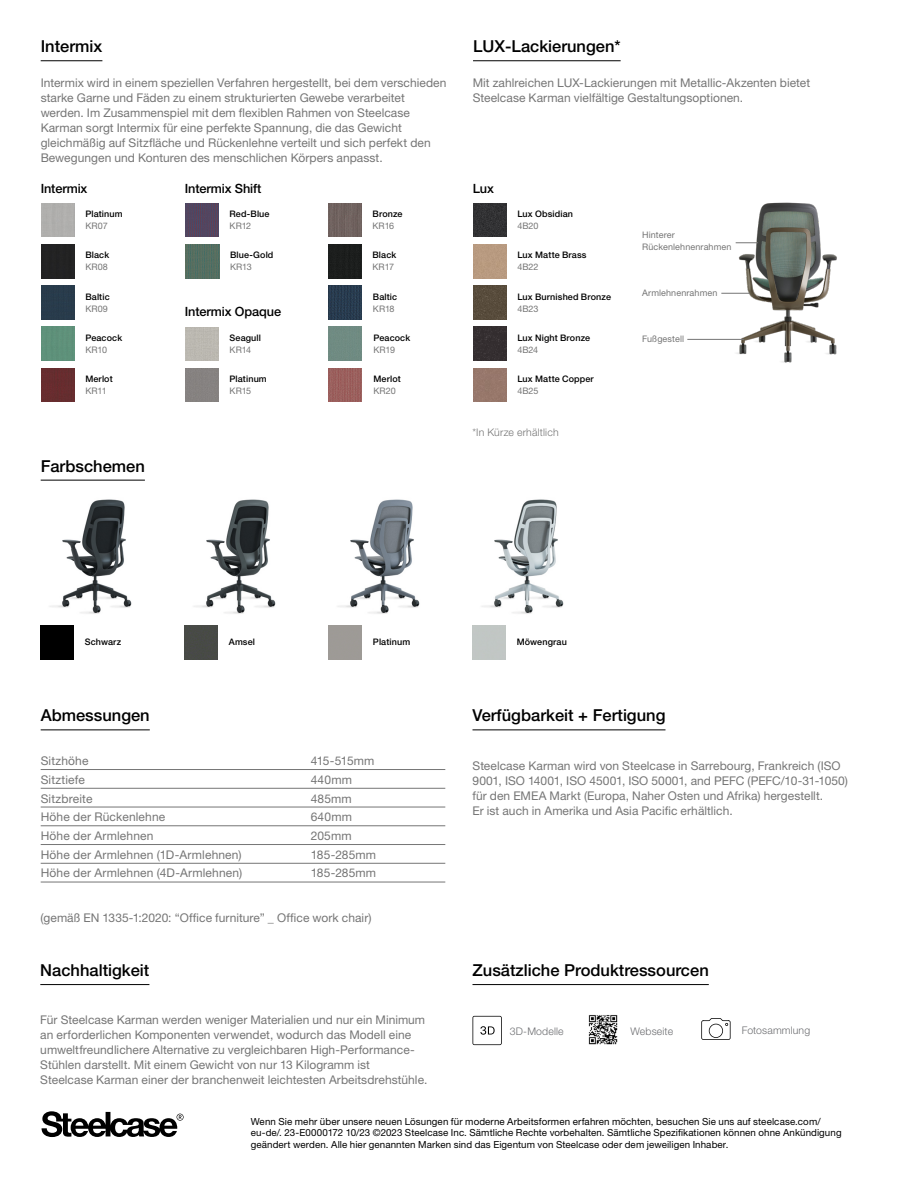
<style>
.page{position:relative;width:918px;height:1188px;background:#fff}
.page>*{position:absolute;margin:0;border:0;box-sizing:border-box;transform-origin:0 0}
.t1{font:500 16.5px "Helvetica Neue LT Pro";color:#000}
.t2{font:500 12.75px "Helvetica Neue LT Pro";letter-spacing:-.01em;color:#000}
.t3{font:12px/15px "Helvetica Neue LT Pro";letter-spacing:.005em;color:#757575}
.t4{font:12px "Helvetica Neue LT Pro";letter-spacing:-.045em;color:#757575}
.t5{font:300 10.5px "Helvetica Neue LT Pro";letter-spacing:.015em;color:#6d6e71}
.t6{font:300 10.5px "Helvetica Neue LT Pro";letter-spacing:.02em;color:#757575}
.t7{font:9.75px/11.2px "Helvetica Neue LT Pro";letter-spacing:.01em;color:#000}
.t8{font:500 9px "Helvetica Neue LT Pro";letter-spacing:.015em;color:#000}
.t9{font:9px/12px "Helvetica Neue LT Pro";letter-spacing:.01em;color:#757575}
</style>
<div class="page">
<img style="left:473px;top:368px;width:33px;height:34px">
<img style="left:473px;top:286px;width:33px;height:33px">
<img style="left:473px;top:203px;width:33px;height:34px">
<hr style="left:41px;top:60px;width:61px;height:1px;background:#000">
<hr style="left:473px;top:60px;width:148px;height:1px;background:#000">
<img style="left:473px;top:327px;width:33px;height:34px">
<img style="left:41px;top:286px;width:33px;height:33px">
<img style="left:41px;top:368px;width:33px;height:34px">
<img style="left:41px;top:244px;width:33px;height:34px">
<img style="left:40px;top:625px;width:34px;height:34px">
<img style="left:184px;top:625px;width:34px;height:34px">
<img style="left:185px;top:203px;width:34px;height:34px">
<img style="left:186px;top:244px;width:33px;height:34px">
<img style="left:41px;top:327px;width:33px;height:34px">
<img style="left:185px;top:327px;width:34px;height:34px">
<img style="left:328px;top:203px;width:34px;height:34px">
<img style="left:329px;top:286px;width:33px;height:33px">
<img style="left:329px;top:368px;width:33px;height:34px">
<img style="left:328px;top:244px;width:34px;height:34px">
<hr style="left:40px;top:984px;width:109px;height:1px;background:#000">
<hr style="left:472px;top:730px;width:193px;height:1px;background:#000">
<hr style="left:472px;top:984px;width:237px;height:1px;background:#000">
<svg style="left:701px;top:1018px;width:30px;height:22px"></svg>
<svg style="left:472px;top:1016px;width:30px;height:29px"></svg>
<svg style="left:41px;top:1111px;width:143px;height:26px"></svg>
<hr style="left:41px;top:730px;width:109px;height:1px;background:#000">
<hr style="left:41px;top:480px;width:104px;height:1px;background:#000">
<hr style="left:41px;top:769px;width:404px;height:1px;background:#757575">
<hr style="left:41px;top:788px;width:404px;height:1px;background:#757575">
<hr style="left:41px;top:807px;width:404px;height:1px;background:#757575">
<hr style="left:41px;top:826px;width:404px;height:1px;background:#757575">
<hr style="left:41px;top:844px;width:404px;height:1px;background:#757575">
<hr style="left:41px;top:863px;width:404px;height:1px;background:#757575">
<hr style="left:41px;top:882px;width:404px;height:1px;background:#757575">
<img style="left:50px;top:499px;width:82px;height:115px">
<img style="left:194px;top:499px;width:82px;height:115px">
<img style="left:338px;top:499px;width:82px;height:115px">
<img style="left:482px;top:499px;width:82px;height:115px">
<img style="left:725px;top:202px;width:112px;height:161px">
<svg style="left:736px;top:243px;width:22px;height:1px"></svg>
<svg style="left:721px;top:293px;width:29px;height:1px"></svg>
<hr style="left:687px;top:339px;width:57px;height:1px;background:#757575">
<img style="left:588px;top:1015px;width:30px;height:30px">
<h1 class="t1" style="left:41px;top:37px;width:63px">Intermix</h1>
<h1 class="t1" style="left:473px;top:37px;width:149px">LUX-Lackierungen*</h1>
<p class="t3" style="left:41px;top:75px;width:407px">Intermix wird in einem speziellen Verfahren hergestellt, bei dem verschieden starke Garne und Fäden zu einem strukturierten Gewebe verarbeitet werden. Im Zusammenspiel mit dem flexiblen Rahmen von Steelcase Karman sorgt Intermix für eine perfekte Spannung, die das Gewicht gleichmäßig auf Sitzfläche und Rückenlehne verteilt und sich perfekt den Bewegungen und Konturen des menschlichen Körpers anpasst.</p>
<p class="t3" style="left:473px;top:75px;width:339px">Mit zahlreichen LUX-Lackierungen mit Metallic-Akzenten bietet<br>Steelcase Karman vielfältige Gestaltungsoptionen.</p>
<p class="t2" style="left:185px;top:180px;width:78px">Intermix Shift</p>
<p class="t8" style="left:230px;top:209px;width:42px">Red-Blue</p>
<p class="t9" style="left:230px;top:220px;width:23px">KR12</p>
<p class="t8" style="left:230px;top:250px;width:45px">Blue-Gold</p>
<p class="t9" style="left:230px;top:261px;width:23px">KR13</p>
<p class="t2" style="left:185px;top:304px;width:98px">Intermix Opaque</p>
<p class="t8" style="left:230px;top:333px;width:33px">Seagull</p>
<p class="t9" style="left:230px;top:344px;width:23px">KR14</p>
<p class="t8" style="left:230px;top:374px;width:39px">Platinum</p>
<p class="t9" style="left:230px;top:385px;width:23px">KR15</p>
<p class="t2" style="left:41px;top:180px;width:48px">Intermix</p>
<p class="t2" style="left:473px;top:180px;width:23px">Lux</p>
<p class="t8" style="left:85px;top:209px;width:39px">Platinum</p>
<p class="t9" style="left:85px;top:220px;width:24px">KR07</p>
<p class="t8" style="left:372px;top:209px;width:32px">Bronze</p>
<p class="t9" style="left:372px;top:220px;width:23px">KR16</p>
<p class="t8" style="left:372px;top:250px;width:25px">Black</p>
<p class="t9" style="left:372px;top:261px;width:23px">KR17</p>
<p class="t8" style="left:85px;top:250px;width:25px">Black</p>
<p class="t9" style="left:85px;top:261px;width:24px">KR08</p>
<p class="t8" style="left:373px;top:291px;width:26px">Baltic</p>
<p class="t9" style="left:373px;top:302px;width:23px">KR18</p>
<p class="t8" style="left:85px;top:291px;width:26px">Baltic</p>
<p class="t9" style="left:85px;top:302px;width:24px">KR09</p>
<p class="t8" style="left:85px;top:332px;width:38px">Peacock</p>
<p class="t9" style="left:85px;top:344px;width:23px">KR10</p>
<p class="t8" style="left:85px;top:374px;width:29px">Merlot</p>
<p class="t9" style="left:85px;top:385px;width:23px">KR11</p>
<p class="t8" style="left:373px;top:332px;width:38px">Peacock</p>
<p class="t9" style="left:373px;top:344px;width:23px">KR19</p>
<p class="t8" style="left:373px;top:374px;width:29px">Merlot</p>
<p class="t9" style="left:373px;top:385px;width:24px">KR20</p>
<p class="t8" style="left:517px;top:209px;width:57px">Lux Obsidian</p>
<p class="t9" style="left:517px;top:220px;width:23px">4B20</p>
<p class="t8" style="left:517px;top:250px;width:71px">Lux Matte Brass</p>
<p class="t9" style="left:517px;top:261px;width:23px">4B22</p>
<p class="t8" style="left:517px;top:291px;width:95px">Lux Burnished Bronze</p>
<p class="t9" style="left:517px;top:302px;width:23px">4B23</p>
<p class="t8" style="left:517px;top:332px;width:74px">Lux Night Bronze</p>
<p class="t9" style="left:517px;top:344px;width:22px">4B24</p>
<p class="t8" style="left:517px;top:374px;width:78px">Lux Matte Copper</p>
<p class="t9" style="left:517px;top:385px;width:23px">4B25</p>
<h1 class="t1" style="left:41px;top:456px;width:106px">Farbschemen</h1>
<p class="t6" style="left:472px;top:426px;width:88px">*In Kürze erhältlich</p>
<p class="t9" style="left:642px;top:228px;width:91px">Hinterer<br>Rückenlehnenrahmen</p>
<p class="t9" style="left:642px;top:287px;width:77px">Armlehnenrahmen</p>
<p class="t9" style="left:642px;top:333px;width:43px">Fußgestell</p>
<p class="t8" style="left:85px;top:637px;width:38px">Schwarz</p>
<p class="t8" style="left:229px;top:637px;width:28px">Amsel</p>
<p class="t8" style="left:373px;top:637px;width:39px">Platinum</p>
<p class="t8" style="left:517px;top:637px;width:52px">Möwengrau</p>
<h1 class="t1" style="left:41px;top:706px;width:111px">Abmessungen</h1>
<p class="t3" style="left:41px;top:753px;width:49px">Sitzhöhe</p>
<p class="t4" style="left:311px;top:753px;width:65px">415-515mm</p>
<p class="t3" style="left:41px;top:772px;width:46px">Sitztiefe</p>
<p class="t3" style="left:311px;top:772px;width:43px">440mm</p>
<p class="t3" style="left:41px;top:790px;width:53px">Sitzbreite</p>
<p class="t3" style="left:311px;top:790px;width:43px">485mm</p>
<p class="t3" style="left:41px;top:809px;width:126px">Höhe der Rückenlehne</p>
<p class="t3" style="left:311px;top:809px;width:43px">640mm</p>
<p class="t3" style="left:41px;top:828px;width:114px">Höhe der Armlehnen</p>
<p class="t3" style="left:311px;top:828px;width:42px">205mm</p>
<p class="t3" style="left:41px;top:847px;width:202px">Höhe der Armlehnen (1D-Armlehnen)</p>
<p class="t3" style="left:311px;top:847px;width:67px">185-285mm</p>
<p class="t3" style="left:41px;top:865px;width:203px">Höhe der Armlehnen (4D-Armlehnen)</p>
<p class="t3" style="left:311px;top:865px;width:67px">185-285mm</p>
<p class="t3" style="left:40px;top:910px;width:332px">(gemäß EN 1335-1:2020: “Office furniture” _ Office work chair)</p>
<h1 class="t1" style="left:40px;top:960px;width:111px">Nachhaltigkeit</h1>
<p class="t3" style="left:40px;top:1012px;width:389px">Für Steelcase Karman werden weniger Materialien und nur ein Minimum an erforderlichen Komponenten verwendet, wodurch das Modell eine umweltfreundlichere Alternative zu vergleichbaren High-Performance-Stühlen darstellt. Mit einem Gewicht von nur 13 Kilogramm ist<br>Steelcase Karman einer der branchenweit leichtesten Arbeitsdrehstühle.</p>
<h1 class="t1" style="left:472px;top:706px;width:195px">Verfügbarkeit + Fertigung</h1>
<p class="t3" style="left:472px;top:758px;width:377px">Steelcase Karman wird von Steelcase in Sarrebourg, Frankreich (ISO 9001, ISO 14001, ISO 45001, ISO 50001, and PEFC (PEFC/10-31-1050) für den EMEA Markt (Europa, Naher Osten und Afrika) hergestellt.<br>Er ist auch in Amerika und Asia Pacific erhältlich.</p>
<h1 class="t1" style="left:472px;top:960px;width:238px">Zusätzliche Produktressourcen</h1>
<p class="t5" style="left:510px;top:1025px;width:55px">3D-Modelle</p>
<p class="t5" style="left:742px;top:1024px;width:70px">Fotosammlung</p>
<p class="t5" style="left:631px;top:1025px;width:44px">Webseite</p>
<p class="t7" style="left:251px;top:1116px;width:592px">Wenn Sie mehr über unsere neuen Lösungen für moderne Arbeitsformen erfahren möchten, besuchen Sie uns auf steelcase.com/ eu-de/. 23-E0000172 10/23 ©2023 Steelcase Inc. Sämtliche Rechte vorbehalten. Sämtliche Spezifikationen können ohne Ankündigung geändert werden. Alle hier genannten Marken sind das Eigentum von Steelcase oder dem jeweiligen Inhaber.</p>
</div>
